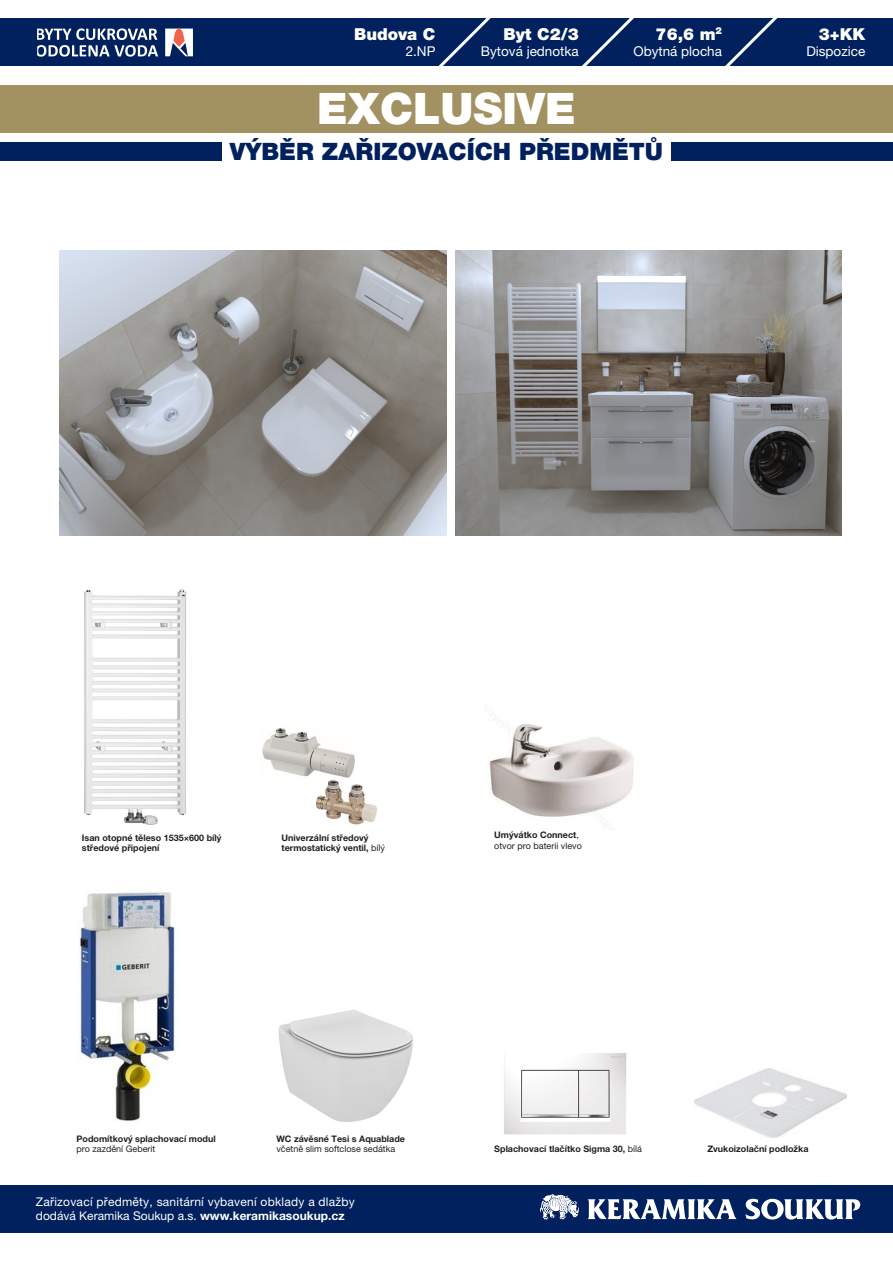
<style>
.page{position:relative;width:893px;height:1263px;background:#fff}
.page>*{position:absolute;margin:0;border:0;box-sizing:border-box;transform-origin:0 0}
.t1{font:900 43.5px "Helvetica Neue LT Pro";color:#fff}
.t2{font:900 24px "Helvetica Neue LT Pro";color:#00215d}
.t3{font:900 16.5px "Helvetica Neue LT Pro";color:#fff}
.t4{font:13.5px "Helvetica Neue LT Pro";color:#fff}
.t5{font:12px/14.4px "Helvetica Neue LT Pro";letter-spacing:.02em;color:#fff}
._2020_Popisek_pod_dl{font:700 9px/10.8px "Helvetica Neue LT Pro";color:#231f20}
._2020_Popisek_pod_dl-2{font:9px/10.8px "Helvetica Neue LT Pro";color:#231f20}
.s1{font-weight:400}
.s2{font-weight:700}
</style>
<div class="page">
<div style="left:0;top:1185px;width:893px;height:48px;background:#00215d"></div>
<svg style="left:588px;top:1199px;width:149px;height:20px"></svg>
<svg style="left:745px;top:1199px;width:115px;height:20px"></svg>
<svg style="left:540px;top:1194px;width:39px;height:25px"></svg>
<div style="left:0;top:85px;width:893px;height:48px;background:#a29161"></div>
<div style="left:0;top:18px;width:893px;height:48px;background:#00215d"></div>
<svg style="left:37px;top:28px;width:121px;height:29px"></svg>
<svg style="left:165px;top:29px;width:28px;height:27px"></svg>
<svg style="left:438px;top:18px;width:53px;height:48px"></svg>
<svg style="left:582px;top:18px;width:52px;height:48px"></svg>
<svg style="left:725px;top:18px;width:53px;height:48px"></svg>
<div style="left:671px;top:142px;width:222px;height:19px;background:#00215d"></div>
<div style="left:0;top:142px;width:222px;height:19px;background:#00215d"></div>
<img style="left:84px;top:589px;width:102px;height:236px">
<img style="left:504px;top:1053px;width:123px;height:82px">
<img style="left:279px;top:1010px;width:134px;height:111px">
<img style="left:79px;top:892px;width:96px;height:229px">
<img style="left:694px;top:1068px;width:152px;height:69px">
<img style="left:262px;top:728px;width:115px;height:97px">
<img style="left:489px;top:724px;width:145px;height:99px">
<img style="left:60px;top:251px;width:386px;height:284px">
<img style="left:455px;top:251px;width:387px;height:284px">
<h3 class="t3" style="left:354px;top:24px;width:83px">Budova C</h3>
<h3 class="t4" style="left:406px;top:43px;width:31px">2.NP</h3>
<h3 class="t3" style="left:503px;top:24px;width:77px">Byt C2/3</h3>
<h3 class="t4" style="left:481px;top:43px;width:99px">Bytová jednotka</h3>
<h1 class="t1" style="left:317px;top:83px;width:260px">EXCLUSIVE</h1>
<h3 class="t3" style="left:656px;top:24px;width:68px">76,6 m<sup>2</sup></h3>
<h3 class="t4" style="left:633px;top:43px;width:90px">Obytná plocha</h3>
<p class="t2" style="left:230px;top:137px;width:435px">VÝBĚR ZAŘIZOVACÍCH PŘEDMĚTŮ</p>
<h3 class="t3" style="left:819px;top:24px;width:48px">3+KK</h3>
<h3 class="t4" style="left:806px;top:43px;width:60px">Dispozice</h3>
<p class="_2020_Popisek_pod_dl" style="left:82px;top:832px;width:141px">Isan otopné těleso 1535×600 bílý středové připojení</p>
<p class="_2020_Popisek_pod_dl" style="left:282px;top:832px;width:105px">Univerzální středový termostatický ventil, <span class="s1">bílý</span></p>
<p class="_2020_Popisek_pod_dl-2" style="left:494px;top:830px;width:89px"><span class="s2">Umývátko Connect</span>, otvor pro baterii vlevo</p>
<p class="_2020_Popisek_pod_dl" style="left:77px;top:1133px;width:141px">Podomítkový splachovací modul <span class="s1">pro zazdění Geberit</span></p>
<p class="_2020_Popisek_pod_dl-2" style="left:276px;top:1133px;width:130px"><span class="s2">WC závěsné Tesi s Aquablade </span>včetně slim softclose sedátka</p>
<p class="_2020_Popisek_pod_dl" style="left:707px;top:1143px;width:103px">Zvukoizolační podložka</p>
<p class="_2020_Popisek_pod_dl" style="left:494px;top:1143px;width:149px">Splachovací tlačítko Sigma 30, <span class="s1">bílá</span></p>
<h3 class="t5" style="left:36px;top:1194px;width:320px">Zařizovací předměty, sanitární vybavení obklady a dlažby dodává Keramika Soukup a.s. <span class="s2">www.keramikasoukup.cz</span></h3>
</div>
